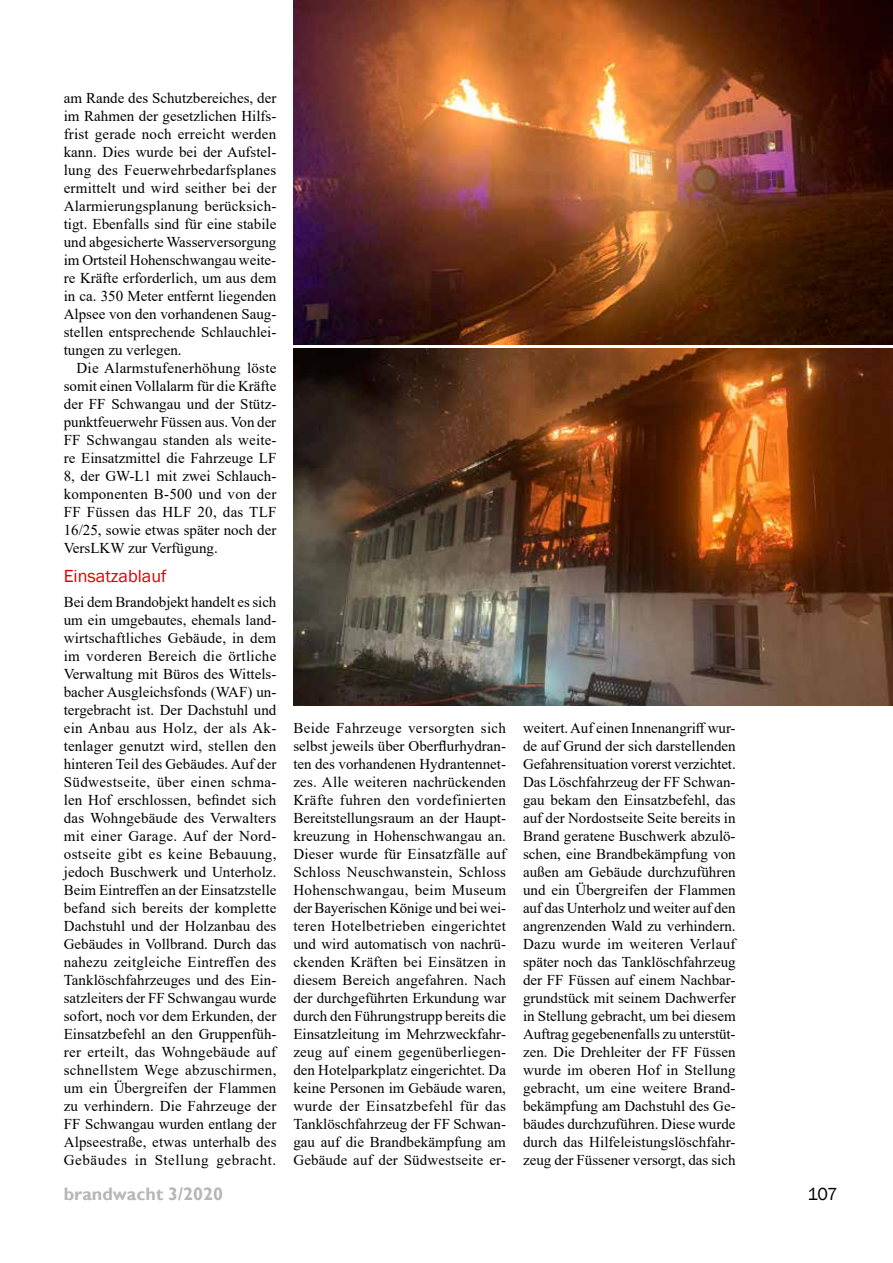
<style>
.page{position:relative;width:893px;height:1263px;background:#fff}
.page>*{position:absolute;margin:0;border:0;box-sizing:border-box;transform-origin:0 0}
.t1{font:700 18px "Gill Sans";color:#b6b7b6}
.t2{font:18px "Franklin Gothic";color:#dc0000}
.t3{font:18px "Franklin Gothic";color:#000}
.t4{font:15px/18px "Times New Roman";letter-spacing:.005em;color:#000;text-align:justify}
</style>
<div class="page">
<img style="left:293px;top:349px;width:600px;height:357px">
<img style="left:293px;top:0;width:600px;height:344px">
<p class="t4" style="left:64px;top:89px;width:214px">am Rande des Schutzbereiches, der im Rahmen der gesetzlichen Hilfs&shy;frist gerade noch erreicht werden kann. Dies wurde bei der Aufstel&shy;lung des Feuerwehrbedarfsplanes ermittelt und wird seither bei der Alarmierungsplanung berücksich&shy;tigt. Ebenfalls sind für eine stabile und abgesicherte Wasserversorgung im Ortsteil Hohenschwangau weite&shy;re Kräfte erforderlich, um aus dem in ca. 350 Meter entfernt liegenden Alpsee von den vorhandenen Saug&shy;stellen entsprechende Schlauchlei&shy;tungen zu verlegen.</p>
<p class="t4" style="left:64px;top:359px;width:214px;text-indent:13px">Die Alarmstufenerhöhung löste somit einen Vollalarm für die Kräfte der FF Schwangau und der Stütz&shy;punktfeuerwehr Füssen aus. Von der FF Schwangau standen als weite&shy;re Einsatzmittel die Fahrzeuge LF 8, der GW-L1 mit zwei Schlauch&shy;komponenten B-500 und von der FF Füssen das HLF 20, das TLF 16/25, sowie etwas später noch der VersLKW zur Verfügung.</p>
<p class="t2" style="left:64px;top:564px;width:104px">Einsatzablauf</p>
<p class="t4" style="left:64px;top:593px;width:214px">Bei dem Brandobjekt handelt es sich um ein umgebautes, ehemals land&shy;wirtschaftliches Gebäude, in dem im vorderen Bereich die örtliche Verwaltung mit Büros des Wittels&shy;bacher Ausgleichsfonds (WAF) un&shy;tergebracht ist. Der Dachstuhl und ein Anbau aus Holz, der als Ak&shy;tenlager genutzt wird, stellen den hinteren Teil des Gebäudes. Auf der Südwestseite, über einen schma&shy;len Hof erschlossen, befindet sich das Wohngebäude des Verwalters mit einer Garage. Auf der Nord&shy;ostseite gibt es keine Bebauung, jedoch Buschwerk und Unterholz.<br>Beim Eintreffen an der Einsatzstelle befand sich bereits der komplette Dachstuhl und der Holzanbau des Gebäudes in Vollbrand. Durch das nahezu zeitgleiche Eintreffen des Tanklöschfahrzeuges und des Ein&shy;satzleiters der FF Schwangau wurde sofort, noch vor dem Erkunden, der Einsatzbefehl an den Gruppenfüh&shy;rer erteilt, das Wohngebäude auf schnellstem Wege abzuschirmen, um ein Übergreifen der Flammen zu verhindern. Die Fahrzeuge der FF Schwangau wurden entlang der Alpseestraße, etwas unterhalb des Gebäudes in Stellung gebracht.</p>
<p class="t4" style="left:293px;top:719px;width:214px">Beide Fahrzeuge versorgten sich selbst jeweils über Oberflurhydran&shy;ten des vorhandenen Hydrantennet&shy;zes. Alle weiteren nachrückenden Kräfte fuhren den vordefinierten Bereitstellungsraum an der Haupt&shy;kreuzung in Hohenschwangau an.<br>Dieser wurde für Einsatzfälle auf Schloss Neuschwanstein, Schloss Hohenschwangau, beim Museum der Bayerischen Könige und bei wei&shy;teren Hotelbetrieben eingerichtet und wird automatisch von nachrü&shy;ckenden Kräften bei Einsätzen in diesem Bereich angefahren. Nach der durchgeführten Erkundung war durch den Führungstrupp bereits die Einsatzleitung im Mehrzweckfahr&shy;zeug auf einem gegenüberliegen&shy;den Hotelparkplatz eingerichtet. Da keine Personen im Gebäude waren, wurde der Einsatzbefehl für das Tanklöschfahrzeug der FF Schwan&shy;gau auf die Brandbekämpfung am Gebäude auf der Südwestseite er-</p>
<p class="t4" style="left:523px;top:719px;width:214px">weitert. Auf einen Innenangriff wur&shy;de auf Grund der sich darstellenden Gefahrensituation vorerst verzichtet.<br>Das Löschfahrzeug der FF Schwan&shy;gau bekam den Einsatzbefehl, das auf der Nordostseite Seite bereits in Brand geratene Buschwerk abzulö&shy;schen, eine Brandbekämpfung von außen am Gebäude durchzuführen und ein Übergreifen der Flammen auf das Unterholz und weiter auf den angrenzenden Wald zu verhindern.<br>Dazu wurde im weiteren Verlauf später noch das Tanklöschfahrzeug der FF Füssen auf einem Nachbar&shy;grundstück mit seinem Dachwerfer in Stellung gebracht, um bei diesem Auftrag gegebenenfalls zu unterstüt&shy;zen. Die Drehleiter der FF Füssen wurde im oberen Hof in Stellung gebracht, um eine weitere Brand&shy;bekämpfung am Dachstuhl des Ge&shy;bäudes durchzuführen. Diese wurde durch das Hilfeleistungslöschfahr&shy;zeug der Füssener versorgt, das sich</p>
<p class="t1" style="left:64px;top:1183px;width:161px">brandwacht 3/2020</p>
<p class="t3" style="left:808px;top:1182px;width:32px">107</p>
</div>
